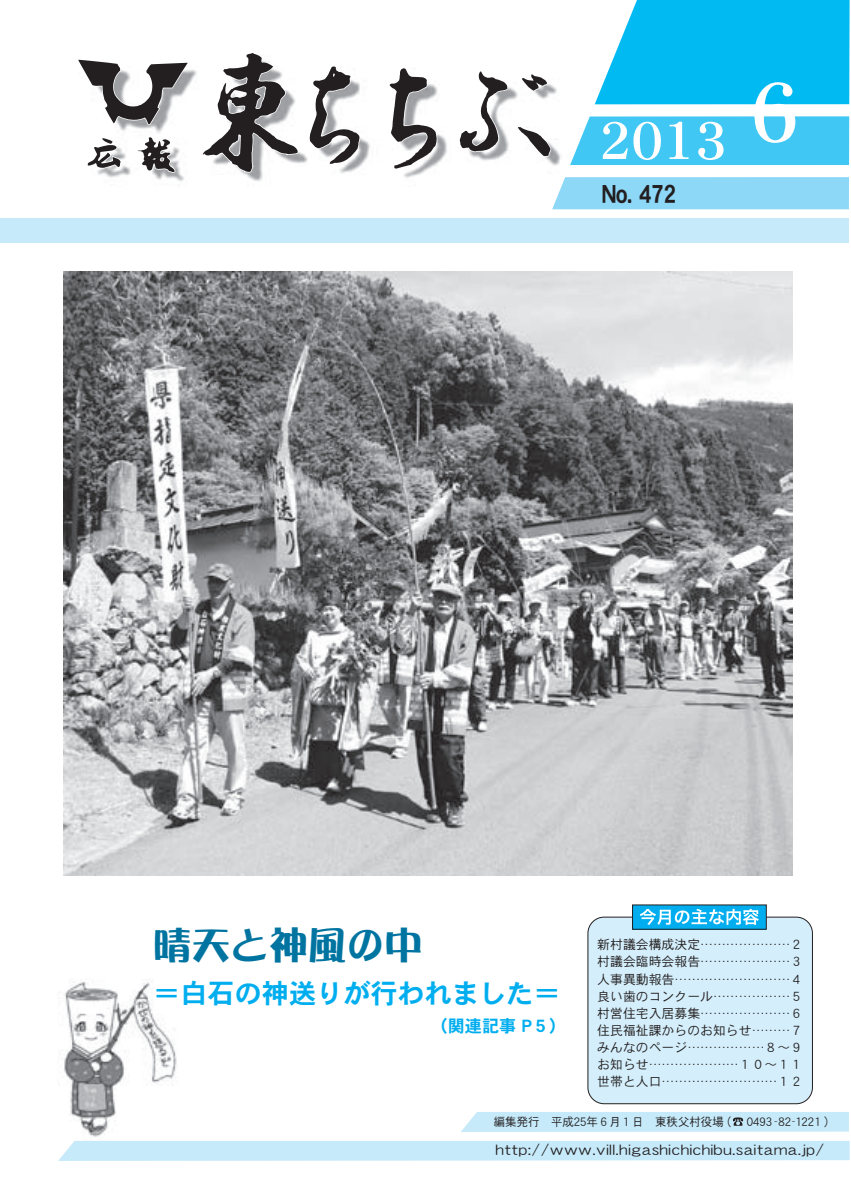
<style>
.page{position:relative;width:851px;height:1204px;background:#fff}
.page>*{position:absolute;margin:0;border:0;box-sizing:border-box;transform-origin:0 0}
.t1{font:81.45px "DFPHS Mincho CID W7";color:#fff}
.t2{font:51.45px "DFPHS Mincho CID W7";color:#fff}
.t3{font:38.55px "DFPPOP Corn CID W12";color:#0074a1}
.t4{font:27.15px "DFPHS Gothic CID W7";color:#00aeef}
.t5{font:25.05px "DFPHS Gothic CID W7";color:#231f20;scale:.86 1}
.t6{font:17.1px "DFPHS Gothic CID W7";color:#00aeef}
.t7{font:14.25px "DFPHS Gothic CID W3";letter-spacing:.06em;color:#231f20;scale:1.15 1}
.t8{font:12.9px/17.1px "DFPHS Gothic CID W3";color:#231f20;text-align:justify}
.t9{font:11.85px "DFPHS Gothic CID W3";color:#231f20;scale:.96 1}
</style>
<div class="page">
<img style="left:59px;top:980px;width:118px;height:157px">
<div style="left:588px;top:917px;width:224px;height:186px;background:#d4effb;border-radius:16px"></div>
<div style="left:587px;top:916px;width:225px;height:187px;border:1px solid #231f20;border-radius:16px"></div>
<img style="left:97px;top:70px;width:418px;height:111px">
<div style="left:0;top:218px;width:848px;height:24px;background:#c6eafa"></div>
<div style="left:59px;top:1141px;width:790px;height:19px;background:#c6eafa"></div>
<svg style="left:134px;top:135px;width:42px;height:38px"></svg>
<svg style="left:87px;top:136px;width:35px;height:34px"></svg>
<svg style="left:201px;top:53px;width:98px;height:120px"></svg>
<svg style="left:458px;top:70px;width:51px;height:84px"></svg>
<svg style="left:515px;top:0;width:334px;height:209px"></svg>
<svg style="left:78px;top:59px;width:112px;height:67px"></svg>
<svg style="left:388px;top:68px;width:50px;height:102px"></svg>
<svg style="left:308px;top:66px;width:53px;height:99px"></svg>
<div style="left:632px;top:904px;width:134px;height:25px;background:#00aeef"></div>
<svg style="left:639px;top:908px;width:119px;height:17px"></svg>
<div style="left:461px;top:1112px;width:387px;height:19px;background:#c6eafa"></div>
<img style="left:63px;top:271px;width:729px;height:604px">
<h2 class="t2" style="left:599px;top:114px;width:129px">2013</h2>
<h3 class="t5" style="left:602px;top:181px;width:87px">No. 472</h3>
<h1 class="t1" style="left:749px;top:69px;width:52px">6</h1>
<h3 class="t3" style="left:153px;top:924px;width:272px">晴天と神風の中</h3>
<h3 class="t4" style="left:153px;top:978px;width:409px">＝白石の神送りが行われました＝</h3>
<h3 class="t6" style="left:430px;top:1016px;width:137px">（関連記事 P５）</h3>
<p class="t8" style="left:597px;top:935px;width:207px">新村議会構成決定…………………２村議会臨時会報告…………………３人事異動報告………………………４良い歯のコンクール………………５村営住宅入居募集…………………６住民福祉課からのお知らせ………７みんなのページ………………８～９お知らせ…………………１０～１１世帯と人口………………………１２</p>
<p class="t9" style="left:494px;top:1115px;width:349px">編集発行　平成25年６月１日　東秩父村役場（　 0493 -82-1221 )</p>
<p class="t7" style="left:496px;top:1142px;width:287px">http://www.vill.higashichichibu.saitama.jp/</p>
</div>
